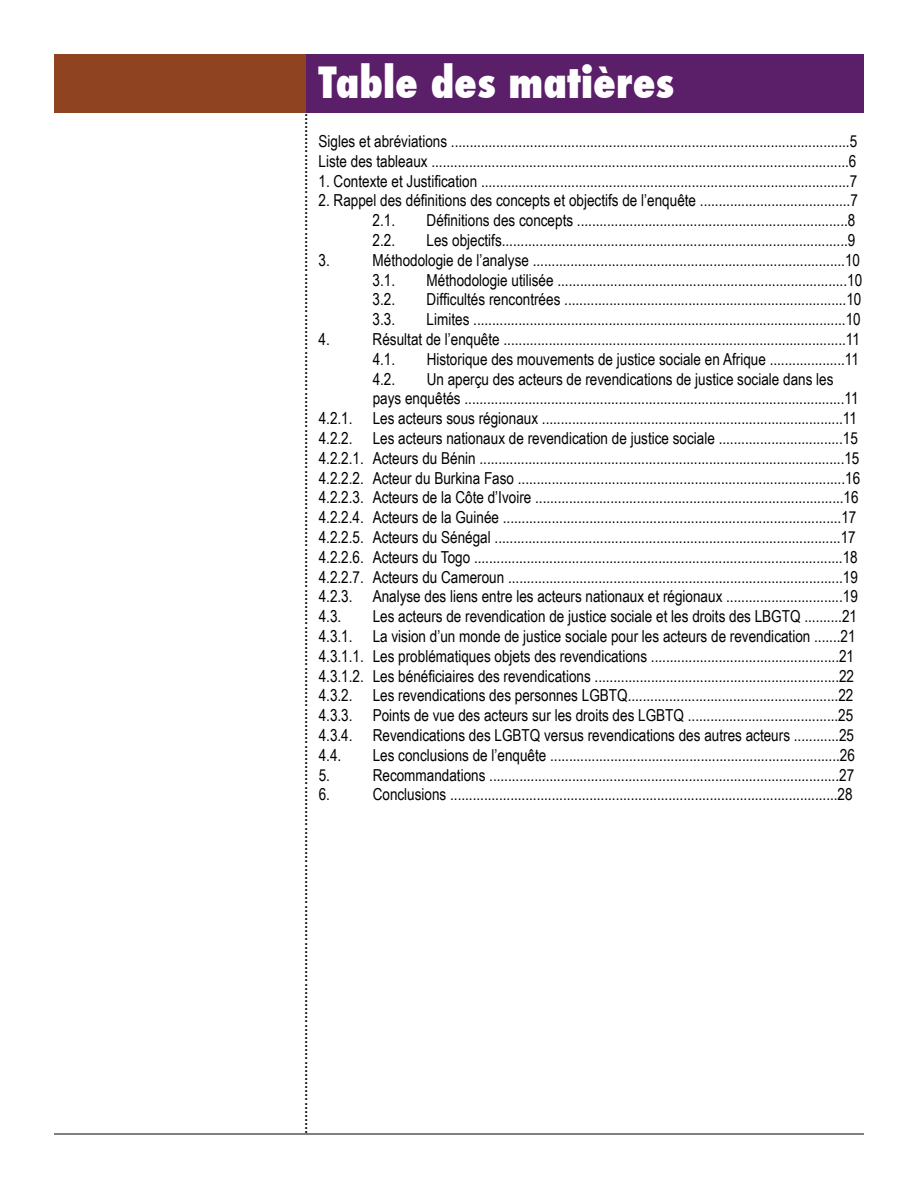
<style>
.page{position:relative;width:918px;height:1188px;background:#fff}
.page>*{position:absolute;margin:0;border:0;box-sizing:border-box;transform-origin:0 0}
.t1{font:800 condensed 42px "Futura";color:#fff}
.t2{font:18px "Minion Pro";color:#000}
.t3{font:16.5px/19.8px "Arial Narrow";color:#000}
</style>
<div class="page">
<div style="left:54px;top:54px;width:253px;height:58px;background:#904320"></div>
<div style="left:307px;top:54px;width:557px;height:58px;background:#5b1f69"></div>
<hr style="left:54px;top:1134px;width:810px;height:1px;background:#000">
<p class="t2" style="left:323px;top:112px;width:1023px;rotate:90deg">.........................................................................................................................................................................................................................................................</p>
<h1 class="t1" style="left:319px;top:53px;width:357px">Table des matières</h1>
<p class="t3" style="left:319px;top:131px;width:540px">Sigles et abréviations ..........................................................................................................5<br>Liste des tableaux ...............................................................................................................6</p>
<p class="t3" style="left:319px;top:170px;width:540px">1. Contexte et Justification ..................................................................................................7</p>
<p class="t3" style="left:373px;top:190px;width:487px;text-indent:-54px">2. Rappel des définitions des concepts et objectifs de l’enquête ........................................7<br>2.1.</p>
<p class="t3" style="left:427px;top:210px;width:430px">Définitions des concepts ........................................................................8</p>
<p class="t3" style="left:373px;top:230px;width:24px">2.2.</p>
<p class="t3" style="left:427px;top:230px;width:430px">Les objectifs............................................................................................9</p>
<p class="t3" style="left:319px;top:249px;width:13px">3.</p>
<p class="t3" style="left:373px;top:249px;width:489px">Méthodologie de l’analyse ...................................................................................10<br>3.1.</p>
<p class="t3" style="left:427px;top:269px;width:437px">Méthodologie utilisée .............................................................................10</p>
<p class="t3" style="left:373px;top:289px;width:24px">3.2.</p>
<p class="t3" style="left:427px;top:289px;width:436px">Difficultés rencontrées ...........................................................................10</p>
<p class="t3" style="left:373px;top:309px;width:24px">3.3.</p>
<p class="t3" style="left:427px;top:309px;width:436px">Limites ...................................................................................................10</p>
<p class="t3" style="left:319px;top:329px;width:13px">4.</p>
<p class="t3" style="left:373px;top:329px;width:489px">Résultat de l’enquête ...........................................................................................11<br>4.1.</p>
<p class="t3" style="left:427px;top:348px;width:434px">Historique des mouvements de justice sociale en Afrique ....................11</p>
<p class="t3" style="left:373px;top:368px;width:24px">4.2.</p>
<p class="t3" style="left:427px;top:368px;width:408px">Un aperçu des acteurs de revendications de justice sociale dans les</p>
<p class="t3" style="left:373px;top:388px;width:487px">pays enquêtés .....................................................................................................11</p>
<p class="t3" style="left:319px;top:408px;width:540px">4.2.1. Les acteurs sous régionaux ................................................................................11</p>
<p class="t3" style="left:319px;top:428px;width:541px">4.2.2. Les acteurs nationaux de revendication de justice sociale .................................15</p>
<p class="t3" style="left:319px;top:447px;width:542px">4.2.2.1. Acteurs du Bénin .................................................................................................15</p>
<p class="t3" style="left:319px;top:467px;width:543px">4.2.2.2. Acteur du Burkina Faso .......................................................................................16</p>
<p class="t3" style="left:319px;top:487px;width:541px">4.2.2.3. Acteurs de la Côte d’Ivoire ..................................................................................16</p>
<p class="t3" style="left:319px;top:507px;width:539px">4.2.2.4. Acteurs de la Guinée ..........................................................................................17</p>
<p class="t3" style="left:319px;top:527px;width:539px">4.2.2.5. Acteurs du Sénégal ............................................................................................17</p>
<p class="t3" style="left:319px;top:546px;width:541px">4.2.2.6. Acteurs du Togo ..................................................................................................18</p>
<p class="t3" style="left:319px;top:566px;width:541px">4.2.2.7. Acteurs du Cameroun .........................................................................................19</p>
<p class="t3" style="left:319px;top:586px;width:541px">4.2.3. Analyse des liens entre les acteurs nationaux et régionaux ...............................19</p>
<p class="t3" style="left:319px;top:606px;width:24px">4.3.</p>
<p class="t3" style="left:319px;top:606px;width:540px;text-indent:54px">Les acteurs de revendication de justice sociale et les droits des LBGTQ ..........21<br>4.3.1. La vision d’un monde de justice sociale pour les acteurs de revendication .......21<br>4.3.1.1. Les problématiques objets des revendications ..................................................21<br>4.3.1.2. Les bénéficiaires des revendications .................................................................22<br>4.3.2. Les revendications des personnes LGBTQ........................................................22<br>4.3.3. Points de vue des acteurs sur les droits des LGBTQ ........................................25<br>4.3.4. Revendications des LGBTQ versus revendications des autres acteurs ............25<br>4.4.</p>
<p class="t3" style="left:373px;top:744px;width:484px">Les conclusions de l’enquête .............................................................................26</p>
<p class="t3" style="left:319px;top:764px;width:13px">5.</p>
<p class="t3" style="left:373px;top:764px;width:483px">Recommandations .............................................................................................27</p>
<p class="t3" style="left:319px;top:784px;width:13px">6.</p>
<p class="t3" style="left:373px;top:784px;width:481px">Conclusions .......................................................................................................28</p>
</div>
